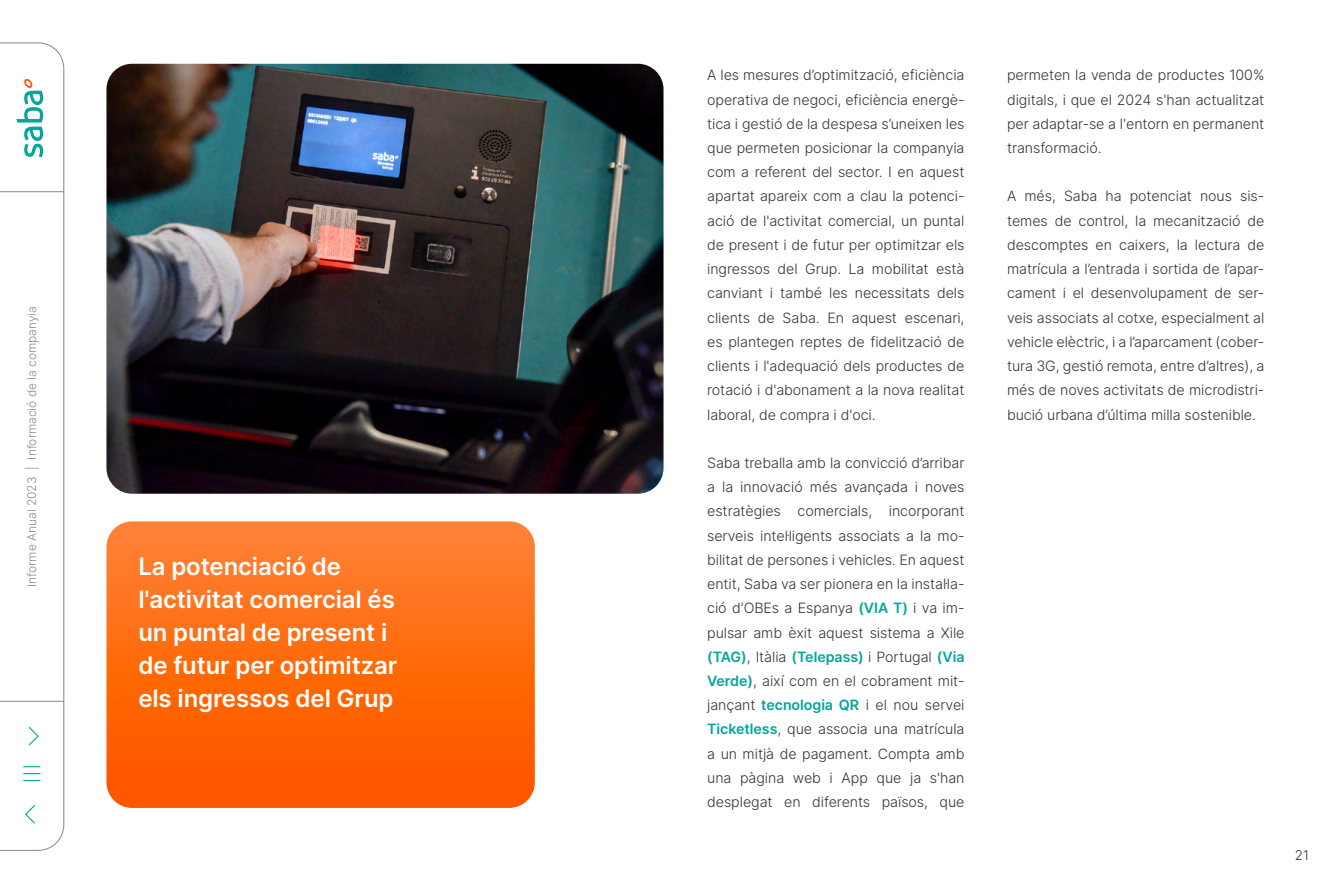
<style>
.page{position:relative;width:1327px;height:893px;background:#fff}
.page>*{position:absolute;margin:0;border:0;box-sizing:border-box;transform-origin:0 0}
.t1{font:600 24px/33px "Inter";letter-spacing:-.005em;color:#fff}
.t2{font:300 14.25px/24.3px "Inter";letter-spacing:-.005em;color:#353138;text-align:justify}
.t3{font:300 13.5px "Inter";color:#353138}
.t4{font:300 12px "Inter";color:#89868e}
.s1{font-weight:600;color:#00a799}
</style>
<div class="page">
<svg style="left:106px;top:521px;width:429px;height:287px;background:#ff6b13"></svg>
<img style="left:106px;top:64px;width:557px;height:430px">
<svg style="left:0;top:43px;width:64px;height:808px"></svg>
<svg style="left:16px;top:78px;width:27px;height:79px"></svg>
<svg style="left:23px;top:726px;width:18px;height:99px"></svg>
<hr style="left:0;top:191px;width:64px;height:1px;background:#89868e">
<hr style="left:0;top:701px;width:64px;height:1px;background:#89868e">
<p class="t4" style="left:23px;top:587px;width:282px;rotate:-90deg">Informe Anual 2023 | Informació de la companyia</p>
<h1 class="t1" style="left:138px;top:549px;width:260px">La potenciació de l'activitat comercial és un puntal de present i de futur per optimitzar els ingressos del Grup</h1>
<p class="t2" style="left:707px;top:63px;width:259px">A les mesures d’optimització, eficiència operativa de negoci, eficiència energè&shy;tica i gestió de la despesa s’uneixen les que permeten posicionar la companyia com a referent del sector. I en aquest apartat apareix com a clau la potenci&shy;ació de l'activitat comercial, un puntal de present i de futur per optimitzar els ingressos del Grup. La mobilitat està canviant i també les necessitats dels clients de Saba. En aquest escenari, es plantegen reptes de fidelització de clients i l'adequació dels productes de rotació i d'abonament a la nova realitat laboral, de compra i d'oci.</p>
<p class="t2" style="left:707px;top:450px;width:259px">Saba treballa amb la convicció d’arribar a la innovació més avançada i noves estratègies comercials, incorporant serveis intel·ligents associats a la mo&shy;bilitat de persones i vehicles. En aquest entit, Saba va ser pionera en la instal·la&shy;ció d'OBEs a Espanya <span class="s1">(VIA T)</span> i va im&shy;pulsar amb èxit aquest sistema a Xile <span class="s1">(TAG)</span>, Itàlia <span class="s1">(Telepass)</span> i Portugal <span class="s1">(Via Verde)</span>, així com en el cobrament mit&shy;jançant <span class="s1">tecnologia QR</span> i el nou servei <span class="s1">Ticketless</span>, que associa una matrícula a un mitjà de pagament. Compta amb una pàgina web i App que ja s'han desplegat en diferents països, que</p>
<p class="t2" style="left:1007px;top:63px;width:259px">permeten la venda de productes 100% digitals, i que el 2024 s'han actualitzat per adaptar-se a l'entorn en permanent transformació.</p>
<p class="t2" style="left:1007px;top:184px;width:259px">A més, Saba ha potenciat nous sis&shy;temes de control, la mecanització de descomptes en caixers, la lectura de matrícula a l’entrada i sortida de l’apar&shy;cament i el desenvolupament de ser&shy;veis associats al cotxe, especialment al vehicle elèctric, i a l’aparcament (cober&shy;tura 3G, gestió remota, entre d’altres), a més de noves activitats de microdistri&shy;bució urbana d’última milla sostenible.</p>
<p class="t3" style="left:1294px;top:846px;width:16px">21</p>
</div>
